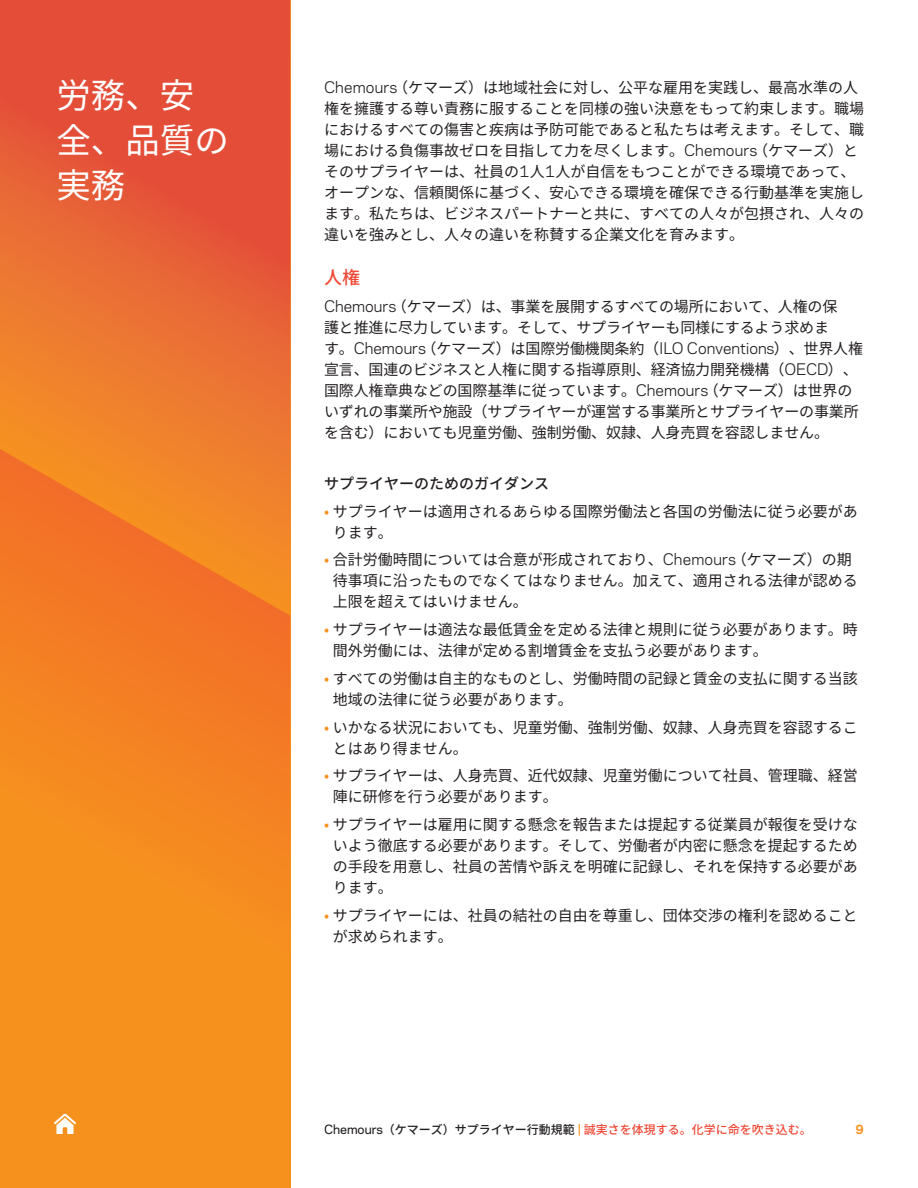
<style>
.page{position:relative;width:918px;height:1188px;background:#fff}
.page>*{position:absolute;margin:0;border:0;box-sizing:border-box;transform-origin:0 0}
.t1{font:34.5px/45px "Noto Sans CJ Kjp";color:#fff}
.t2{font:500 18px "Noto Sans CJ Kjp";color:#ef4835}
.t3{font:15px/21px "Noto Sans CJ Kjp";color:#231f20}
.t4{font:500 15px "Noto Sans CJ Kjp";color:#231f20}
.t5{font:500 12px "Noto Sans CJ Kjp";color:#ef4835}
.t6{font:700 12px "Chemours Sans";color:#f6911e}
.s1{font-family:"Chemours Sans"}
.s2{color:#f6911e}
.s3{font-family:"Chemours Sans";color:#231f20}
.s4{color:#231f20}
.s5{font-family:"Chemours Sans";color:#f6911e}
</style>
<div class="page">
<div style="left:0;top:0;width:290px;height:1188px;background:#f6911e"></div>
<svg style="left:0;top:0;width:291px;height:616px;background:#e76135"></svg>
<svg style="left:0;top:441px;width:290px;height:422px"></svg>
<svg style="left:54px;top:1114px;width:22px;height:20px"></svg>
<h1 class="t1" style="left:56px;top:74px;width:174px">労務、安全、品質の実務</h1>
<p class="t3" style="left:324px;top:77px;width:542px"><span class="s1">Chemours</span>（ケマーズ）は地域社会に対し、公平な雇用を実践し、最高水準の人権を擁護する尊い責務に服することを同様の強い決意をもって約束します。職場におけるすべての傷害と疾病は予防可能であると私たちは考えます。そして、職場における負傷事故ゼロを目指して力を尽くします。<span class="s1">Chemours</span>（ケマーズ）とそのサプライヤーは、社員の<span class="s1">1</span>人<span class="s1">1</span>人が自信をもつことができる環境であって、オープンな、信頼関係に基づく、安心できる環境を確保できる行動基準を実施します。私たちは、ビジネスパートナーと共に、すべての人々が包摂され、人々の違いを強みとし、人々の違いを称賛する企業文化を育みます。</p>
<p class="t2" style="left:324px;top:268px;width:37px">人権</p>
<p class="t3" style="left:324px;top:296px;width:541px"><span class="s1">Chemours</span>（ケマーズ）は、事業を展開するすべての場所において、人権の保<br>護と推進に尽力しています。そして、サプライヤーも同様にするよう求めま<br>す。<span class="s1">Chemours</span>（ケマーズ）は国際労働機関条約（<span class="s1">ILO Conventions</span>）、世界人権宣言、国連のビジネスと人権に関する指導原則、経済協力開発機構（<span class="s1">OECD</span>）、国際人権章典などの国際基準に従っています。<span class="s1">Chemours</span>（ケマーズ）は世界のいずれの事業所や施設（サプライヤーが運営する事業所とサプライヤーの事業所を含む）においても児童労働、強制労働、奴隷、人身売買を容認しません。</p>
<p class="t4" style="left:324px;top:475px;width:227px">サプライヤーのためのガイダンス</p>
<p class="t3" style="left:333px;top:501px;width:526px;text-indent:-9px"><span class="s2">•</span> サプライヤーは適用されるあらゆる国際労働法と各国の労働法に従う必要があります。</p>
<p class="t3" style="left:333px;top:550px;width:526px;text-indent:-9px"><span class="s2">•</span> 合計労働時間については合意が形成されており、<span class="s1">Chemours</span>（ケマーズ）の期待事項に沿ったものでなくてはなりません。加えて、適用される法律が認める上限を超えてはいけません。</p>
<p class="t3" style="left:333px;top:620px;width:526px;text-indent:-9px"><span class="s2">•</span> サプライヤーは適法な最低賃金を定める法律と規則に従う必要があります。時間外労働には、法律が定める割増賃金を支払う必要があります。</p>
<p class="t3" style="left:333px;top:668px;width:526px;text-indent:-9px"><span class="s2">•</span> すべての労働は自主的なものとし、労働時間の記録と賃金の支払に関する当該地域の法律に従う必要があります。</p>
<p class="t3" style="left:333px;top:717px;width:526px;text-indent:-9px"><span class="s2">•</span> いかなる状況においても、児童労働、強制労働、奴隷、人身売買を容認することはあり得ません。</p>
<p class="t3" style="left:333px;top:766px;width:526px;text-indent:-9px"><span class="s2">•</span> サプライヤーは、人身売買、近代奴隷、児童労働について社員、管理職、経営陣に研修を行う必要があります。</p>
<p class="t3" style="left:333px;top:815px;width:526px;text-align:justify;text-indent:-9px"><span class="s2">•</span> サプライヤーは雇用に関する懸念を報告または提起する従業員が報復を受けないよう徹底する必要があります。そして、労働者が内密に懸念を提起するための手段を用意し、社員の苦情や訴えを明確に記録し、それを保持する必要があります。</p>
<p class="t3" style="left:333px;top:905px;width:526px;text-indent:-9px"><span class="s2">•</span> サプライヤーには、社員の結社の自由を尊重し、団体交渉の権利を認めることが求められます。</p>
<p class="t5" style="left:324px;top:1123px;width:489px"><span class="s3">Chemours</span><span class="s4">（ケマーズ）サプライヤー行動規範</span> <span class="s5">|</span> 誠実さを体現する。化学に命を吹き込む。</p>
<p class="t6" style="left:856px;top:1120px;width:10px">9</p>
</div>
